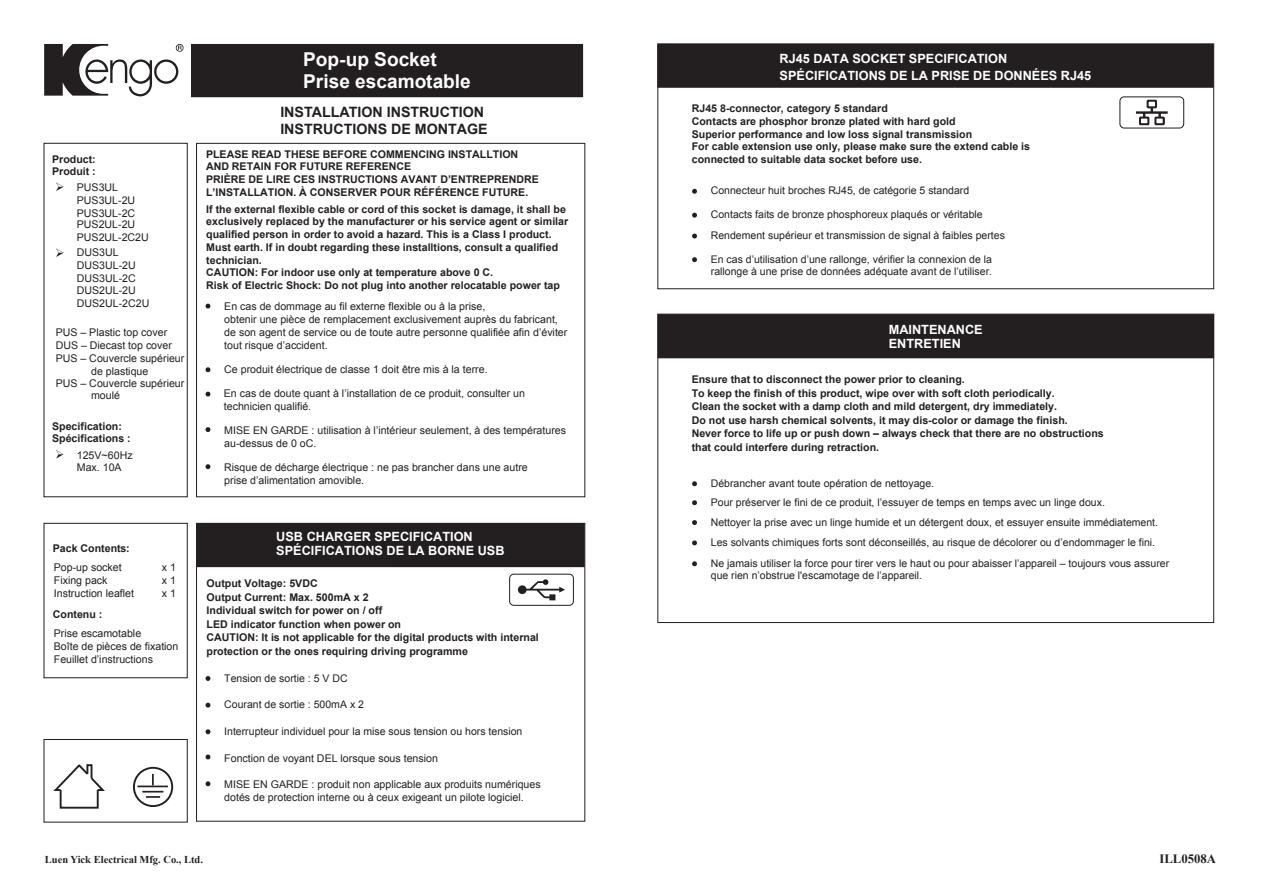
<style>
.page{position:relative;width:1263px;height:893px;background:#fff}
.page>*{position:absolute;margin:0;border:0;box-sizing:border-box;transform-origin:0 0}
.t1{font:700 19.05px/22.2px "Arial";color:#fff}
.t2{font:700 14.25px/17.1px "Arial";color:#231f20}
.t3{font:700 12.75px/14px "Arial";color:#fff}
.t4{font:700 12.75px "Times New Roman";color:#231f20}
.t5{font:700 10.65px/12.8px "Arial";color:#231f20}
.t6{font:10.65px/12.8px "Arial";color:#231f20}
.t7{font:10.5px/20.4px "Arial";color:#231f20}
.t8{font:700 10.5px "Times New Roman";color:#231f20}
</style>
<div class="page">
<div style="left:191px;top:44px;width:392px;height:53px;background:#231f20"></div>
<svg style="left:56px;top:182px;width:8px;height:9px"></svg>
<svg style="left:56px;top:248px;width:8px;height:9px"></svg>
<svg style="left:44px;top:44px;width:140px;height:52px"></svg>
<div style="left:196px;top:523px;width:389px;height:44px;background:#231f20"></div>
<svg style="left:518px;top:579px;width:47px;height:21px"></svg>
<div style="left:509px;top:574px;width:65px;height:32px;border:1px solid #201d1e;border-radius:4px"></div>
<svg style="left:56px;top:450px;width:8px;height:9px"></svg>
<div style="left:657px;top:314px;width:557px;height:44px;background:#231f20"></div>
<svg style="left:692px;top:481px;width:5px;height:5px"></svg>
<svg style="left:692px;top:500px;width:5px;height:5px"></svg>
<svg style="left:692px;top:520px;width:5px;height:5px"></svg>
<svg style="left:692px;top:540px;width:5px;height:5px"></svg>
<svg style="left:692px;top:561px;width:5px;height:5px"></svg>
<svg style="left:692px;top:234px;width:5px;height:4px"></svg>
<svg style="left:692px;top:257px;width:5px;height:5px"></svg>
<div style="left:657px;top:44px;width:557px;height:44px;background:#231f20"></div>
<div style="left:1119px;top:97px;width:65px;height:31px;border:1px solid #201d1e;border-radius:4px"></div>
<svg style="left:1136px;top:100px;width:32px;height:25px"></svg>
<div style="left:44px;top:143px;width:144px;height:354px;border:1px solid #231f20"></div>
<div style="left:44px;top:523px;width:144px;height:155px;border:1px solid #231f20"></div>
<div style="left:44px;top:739px;width:144px;height:83px;border:1px solid #231f20"></div>
<div style="left:196px;top:523px;width:389px;height:298px;border:1px solid #231f20"></div>
<div style="left:196px;top:143px;width:389px;height:354px;border:1px solid #231f20"></div>
<div style="left:657px;top:314px;width:557px;height:309px;border:1px solid #231f20"></div>
<div style="left:657px;top:44px;width:557px;height:245px;border:1px solid #231f20"></div>
<svg style="left:206px;top:464px;width:4px;height:5px"></svg>
<svg style="left:206px;top:427px;width:4px;height:5px"></svg>
<svg style="left:206px;top:392px;width:4px;height:5px"></svg>
<svg style="left:206px;top:367px;width:4px;height:5px"></svg>
<svg style="left:206px;top:304px;width:4px;height:5px"></svg>
<svg style="left:206px;top:676px;width:4px;height:5px"></svg>
<svg style="left:206px;top:703px;width:4px;height:5px"></svg>
<svg style="left:206px;top:729px;width:4px;height:5px"></svg>
<svg style="left:206px;top:754px;width:4px;height:5px"></svg>
<svg style="left:206px;top:781px;width:4px;height:5px"></svg>
<svg style="left:692px;top:189px;width:5px;height:5px"></svg>
<svg style="left:692px;top:213px;width:5px;height:5px"></svg>
<svg style="left:134px;top:768px;width:38px;height:38px"></svg>
<div style="left:133px;top:767px;width:40px;height:40px;border:2px solid #231f20;border-radius:50%"></div>
<hr style="left:137px;top:786px;width:31px;height:1px;background:#231f20">
<svg style="left:142px;top:791px;width:21px;height:7px"></svg>
<svg style="left:152px;top:774px;width:2px;height:11px"></svg>
<div style="left:60px;top:789px;width:39px;height:20px;border:2px solid #231f20"></div>
<svg style="left:53px;top:764px;width:52px;height:28px"></svg>
<p class="t5" style="left:52px;top:153px;width:45px">Product:<br>Produit :</p>
<p class="t6" style="left:77px;top:181px;width:74px">PUS3UL<br>PUS3UL-2U<br>PUS3UL-2C<br>PUS2UL-2U<br>PUS2UL-2C2U</p>
<p class="t6" style="left:77px;top:247px;width:74px">DUS3UL<br>DUS3UL-2U<br>DUS3UL-2C<br>DUS2UL-2U<br>DUS2UL-2C2U</p>
<p class="t6" style="left:56px;top:326px;width:113px">PUS – Plastic top cover</p>
<p class="t6" style="left:56px;top:339px;width:118px">DUS – Diecast top cover</p>
<p class="t6" style="left:56px;top:352px;width:130px">PUS – Couvercle supérieur</p>
<p class="t6" style="left:91px;top:365px;width:59px">de plastique</p>
<p class="t6" style="left:91px;top:376px;width:95px;text-indent:-35px">PUS – Couvercle supérieur moulé</p>
<p class="t5" style="left:52px;top:420px;width:80px">Specification:<br>Spécifications :</p>
<p class="t6" style="left:77px;top:449px;width:57px">125V~60Hz<br>Max. 10A</p>
<p class="t5" style="left:53px;top:542px;width:78px">Pack Contents:</p>
<p class="t6" style="left:54px;top:561px;width:69px">Pop-up socket</p>
<p class="t6" style="left:162px;top:561px;width:16px">x 1</p>
<p class="t6" style="left:54px;top:574px;width:55px">Fixing pack</p>
<p class="t6" style="left:162px;top:574px;width:16px">x 1</p>
<p class="t6" style="left:54px;top:587px;width:82px">Instruction leaflet</p>
<p class="t6" style="left:162px;top:587px;width:16px">x 1</p>
<p class="t5" style="left:53px;top:608px;width:51px">Contenu :</p>
<p class="t6" style="left:54px;top:627px;width:126px">Prise escamotable<br>Boîte de pièces de fixation<br>Feuillet d’instructions</p>
<h1 class="t1" style="left:303px;top:49px;width:169px">Pop-up Socket<br>Prise escamotable</h1>
<h2 class="t2" style="left:280px;top:104px;width:209px">INSTALLATION INSTRUCTION<br>INSTRUCTIONS DE MONTAGE</h2>
<p class="t5" style="left:206px;top:148px;width:334px">PLEASE READ THESE BEFORE COMMENCING INSTALLTION AND RETAIN FOR FUTURE REFERENCE<br>PRIÈRE DE LIRE CES INSTRUCTIONS AVANT D’ENTREPRENDRE L’INSTALLATION. À CONSERVER POUR RÉFÉRENCE FUTURE.</p>
<p class="t5" style="left:206px;top:203px;width:363px">If the external flexible cable or cord of this socket is damage, it shall be exclusively replaced by the manufacturer or his service agent or similar qualified person in order to avoid a hazard. This is a Class I product.<br>Must earth. If in doubt regarding these installtions, consult a qualified technician.<br>CAUTION: For indoor use only at temperature above 0 C.<br>Risk of Electric Shock: Do not plug into another relocatable power tap</p>
<p class="t6" style="left:224px;top:300px;width:345px">En cas de dommage au fil externe flexible ou à la prise,<br>obtenir une pièce de remplacement exclusivement auprès du fabricant, de son agent de service ou de toute autre personne qualifiée afin d’éviter tout risque d’accident.</p>
<p class="t6" style="left:224px;top:363px;width:265px">Ce produit électrique de classe 1 doit être mis à la terre.</p>
<p class="t6" style="left:224px;top:387px;width:303px">En cas de doute quant à l’installation de ce produit, consulter un technicien qualifié.</p>
<p class="t6" style="left:224px;top:424px;width:343px">MISE EN GARDE : utilisation à l’intérieur seulement, à des températures au-dessus de 0 oC.</p>
<p class="t6" style="left:224px;top:461px;width:305px">Risque de décharge électrique : ne pas brancher dans une autre prise d’alimentation amovible.</p>
<p class="t3" style="left:276px;top:530px;width:230px">USB CHARGER SPECIFICATION<br>SPÉCIFICATIONS DE LA BORNE USB</p>
<p class="t5" style="left:207px;top:577px;width:334px;line-height:13.5px">Output Voltage: 5VDC<br>Output Current: Max. 500mA x 2<br>Individual switch for power on / off<br>LED indicator function when power on<br>CAUTION: It is not applicable for the digital products with internal protection or the ones requiring driving programme</p>
<p class="t7" style="left:224px;top:668px;width:125px">Tension de sortie : 5 V DC</p>
<p class="t7" style="left:224px;top:694px;width:141px">Courant de sortie : 500mA x 2</p>
<p class="t7" style="left:224px;top:721px;width:300px">Interrupteur individuel pour la mise sous tension ou hors tension</p>
<p class="t6" style="left:224px;top:752px;width:215px">Fonction de voyant DEL lorsque sous tension</p>
<p class="t6" style="left:224px;top:778px;width:318px">MISE EN GARDE : produit non applicable aux produits numériques dotés de protection interne ou à ceux exigeant un pilote logiciel.</p>
<p class="t3" style="left:780px;top:51px;width:313px;line-height:16.8px">RJ45 DATA SOCKET SPECIFICATION<br>SPÉCIFICATIONS DE LA PRISE DE DONNÉES RJ45</p>
<p class="t5" style="left:692px;top:102px;width:340px">RJ45 8-connector, category 5 standard<br>Contacts are phosphor bronze plated with hard gold<br>Superior performance and low loss signal transmission<br>For cable extension use only, please make sure the extend cable is connected to suitable data socket before use.</p>
<p class="t7" style="left:711px;top:181px;width:260px">Connecteur huit broches RJ45, de catégorie 5 standard</p>
<p class="t7" style="left:711px;top:204px;width:273px">Contacts faits de bronze phosphoreux plaqués or véritable</p>
<p class="t7" style="left:711px;top:225px;width:296px">Rendement supérieur et transmission de signal à faibles pertes</p>
<p class="t7" style="left:711px;top:253px;width:283px;line-height:12.6px">En cas d’utilisation d’une rallonge, vérifier la connexion de la rallonge à une prise de données adéquate avant de l’utiliser.</p>
<p class="t3" style="left:889px;top:322px;width:95px;line-height:14.5px">MAINTENANCE<br>ENTRETIEN</p>
<p class="t5" style="left:692px;top:373px;width:414px;line-height:13.5px">Ensure that to disconnect the power prior to cleaning.<br>To keep the finish of this product, wipe over with soft cloth periodically.<br>Clean the socket with a damp cloth and mild detergent, dry immediately.<br>Do not use harsh chemical solvents, it may dis-color or damage the finish.<br>Never force to life up or push down – always check that there are no obstructions that could interfere during retraction.</p>
<p class="t7" style="left:711px;top:473px;width:225px">Débrancher avant toute opération de nettoyage.</p>
<p class="t7" style="left:711px;top:492px;width:460px">Pour préserver le fini de ce produit, l’essuyer de temps en temps avec un linge doux.<br>Nettoyer la prise avec un linge humide et un détergent doux, et essuyer ensuite immédiatement.<br>Les solvants chimiques forts sont déconseillés, au risque de décolorer ou d’endommager le fini.<br>Ne jamais utiliser la force pour tirer vers le haut ou pour abaisser l’appareil – toujours vous assurer</p>
<p class="t7" style="left:711px;top:566px;width:213px">que rien n’obstrue l'escamotage de l’appareil.</p>
<p class="t8" style="left:45px;top:852px;width:160px">Luen Yick Electrical Mfg. Co., Ltd.</p>
<p class="t4" style="left:1159px;top:850px;width:58px">ILL0508A</p>
</div>
